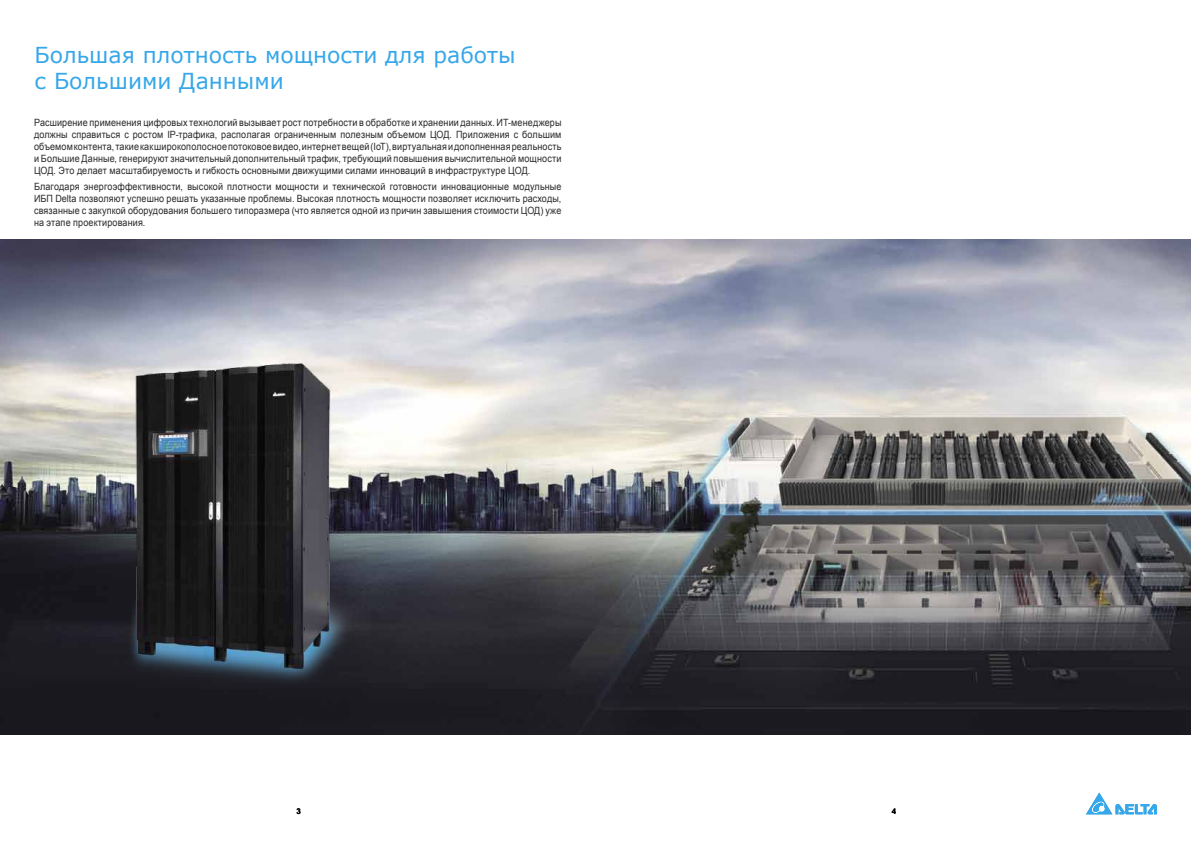
<style>
.page{position:relative;width:1191px;height:842px;background:#fff}
.page>*{position:absolute;margin:0;border:0;box-sizing:border-box;transform-origin:0 0}
.t1{font:22px/26px "Verdana";color:#36a7e9}
.t2{font:10px/12px "Arial";letter-spacing:.015em;color:#292929;text-align:justify;scale:.9 1}
.t3{font:700 8px "Arial";color:#000}
</style>
<div class="page">
<svg style="left:1086px;top:792px;width:70px;height:22px"></svg>
<img style="left:0;top:239px;width:1191px;height:495px">
<img style="left:89px;top:348px;width:281px;height:365px">
<h1 class="t1" style="left:35px;top:42px;width:482px">Большая плотность мощности для работы с Большими Данными</h1>
<p class="t2" style="left:34px;top:117px;width:587px">Расширение применения цифровых технологий вызывает рост потребности в обработке и хранении данных. ИТ-менеджеры должны справиться с ростом IP-трафика, располагая ограниченным полезным объемом ЦОД. Приложения с большим объемом контента, такие как широкополосное потоковое видео, интернет вещей (IoT), виртуальная и дополненная реальность и Большие Данные, генерируют значительный дополнительный трафик, требующий повышения вычислительной мощности ЦОД. Это делает масштабируемость и гибкость основными движущими силами инноваций в инфраструктуре ЦОД.</p>
<p class="t2" style="left:34px;top:181px;width:587px">Благодаря энергоэффективности, высокой плотности мощности и технической готовности инновационные модульные ИБП Delta позволяют успешно решать указанные проблемы. Высокая плотность мощности позволяет исключить расходы, связанные с закупкой оборудования большего типоразмера (что является одной из причин завышения стоимости ЦОД) уже на этапе проектирования.</p>
<p class="t3" style="left:296px;top:806px;width:6px">3</p>
<p class="t3" style="left:892px;top:806px;width:6px">4</p>
</div>
